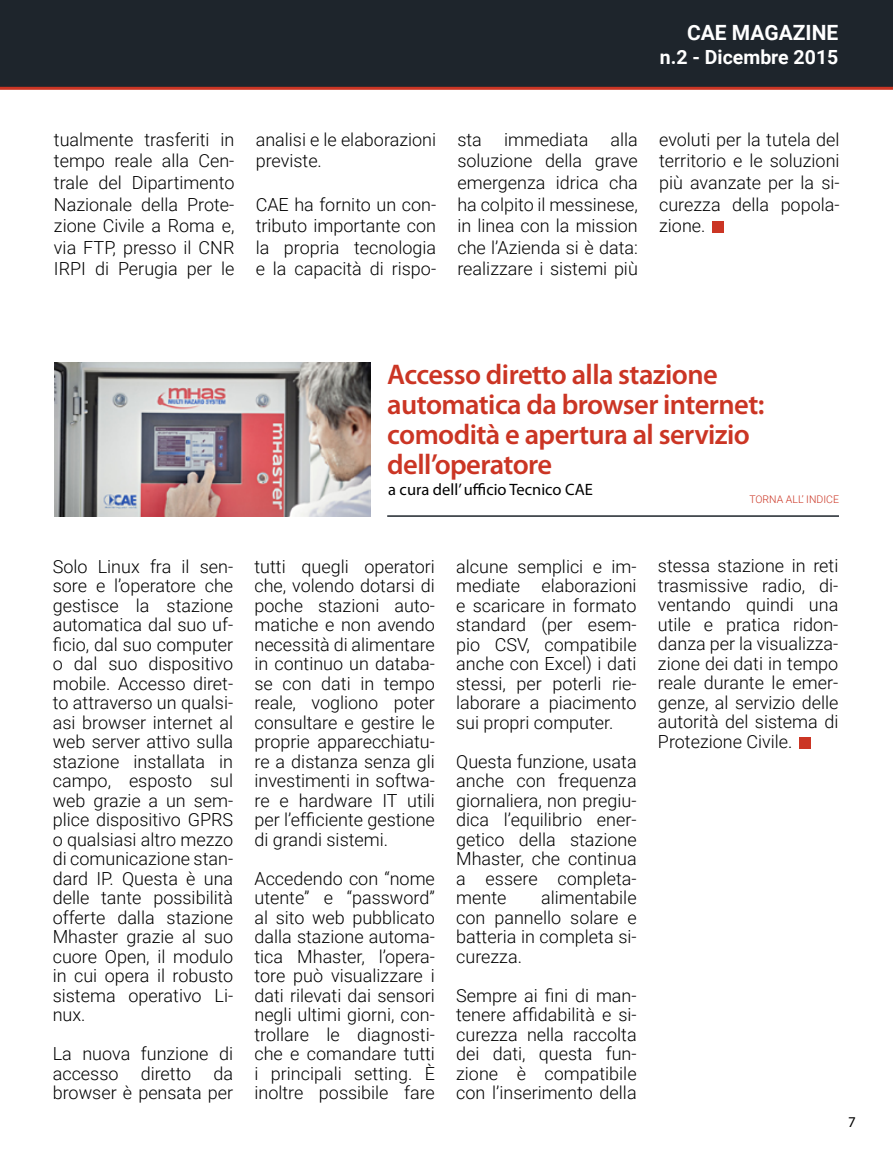
<style>
.page{position:relative;width:893px;height:1161px;background:#fff}
.page>*{position:absolute;margin:0;border:0;box-sizing:border-box;transform-origin:0 0}
.t1{font:600 28.5px/30px "Myriad Pro";letter-spacing:-.02em;color:#cb3524}
.t2{font:700 21px "Roboto";color:#fff}
.t3{font:700 19.5px "Roboto";color:#fff}
.t4{font:300 18px/19.5px "Roboto";color:#000;text-align:justify}
.t5{font:16.5px "Myriad Pro";color:#000}
.t6{font:15px "Myriad Pro";color:#000}
.t7{font:300 10.5px "Roboto";color:#cb3524}
</style>
<div class="page">
<div style="left:0;top:0;width:893px;height:88px;background:#1e252c"></div>
<hr style="left:0;top:87px;width:893px;height:3px;background:#cb3524">
<img style="left:55px;top:363px;width:315px;height:153px">
<hr style="left:387px;top:515px;width:452px;height:2px;background:#1e252c">
<div style="left:713px;top:222px;width:11px;height:11px;background:#cb3524"></div>
<div style="left:800px;top:737px;width:11px;height:11px;background:#cb3524"></div>
<p class="t2" style="left:687px;top:18px;width:153px">CAE MAGAZINE</p>
<p class="t3" style="left:660px;top:43px;width:180px">n.2 - Dicembre 2015</p>
<p class="t4" style="left:54px;top:128px;width:182px;line-height:21.6px">tualmente trasferiti in tempo reale alla Cen&shy;trale del Dipartimento Nazionale della Prote&shy;zione Civile a Roma e, via FTP, presso il CNR IRPI di Perugia per le</p>
<p class="t4" style="left:256px;top:128px;width:182px;line-height:21.6px">analisi e le elaborazioni previste.</p>
<p class="t4" style="left:256px;top:193px;width:182px;line-height:21.6px">CAE ha fornito un con&shy;tributo importante con la propria tecnologia e la capacità di rispo-</p>
<p class="t4" style="left:457px;top:128px;width:182px;line-height:21.6px">sta immediata alla soluzione della grave emergenza idrica cha ha colpito il messinese, in linea con la mission che l’Azienda si è data: realizzare i sistemi più</p>
<p class="t4" style="left:659px;top:128px;width:182px;line-height:21.6px">evoluti per la tutela del territorio e le soluzioni più avanzate per la si&shy;curezza della popola&shy;zione.</p>
<h1 class="t1" style="left:387px;top:359px;width:379px">Accesso diretto alla stazione automatica da browser internet: comodità e apertura al servizio dell’operatore</h1>
<p class="t5" style="left:388px;top:479px;width:206px">a cura dell’ ufficio Tecnico CAE</p>
<p class="t7" style="left:749px;top:492px;width:91px">TORNA ALL’ INDICE</p>
<p class="t4" style="left:53px;top:556px;width:182px">Solo Linux fra il sen&shy;sore e l’operatore che gestisce la stazione automatica dal suo uf&shy;ficio, dal suo computer o dal suo dispositivo mobile. Accesso diret&shy;to attraverso un qualsi&shy;asi browser internet al web server attivo sulla stazione installata in campo, esposto sul web grazie a un sem&shy;plice dispositivo GPRS o qualsiasi altro mezzo di comunicazione stan&shy;dard IP. Questa è una delle tante possibilità offerte dalla stazione Mhaster grazie al suo cuore Open, il modulo in cui opera il robusto sistema operativo Li&shy;nux.</p>
<p class="t4" style="left:53px;top:1043px;width:182px">La nuova funzione di accesso diretto da browser è pensata per</p>
<p class="t4" style="left:254px;top:556px;width:182px">tutti quegli operatori che, volendo dotarsi di poche stazioni auto&shy;matiche e non avendo necessità di alimentare in continuo un databa&shy;se con dati in tempo reale, vogliono poter consultare e gestire le proprie apparecchiatu&shy;re a distanza senza gli investimenti in softwa&shy;re e hardware IT utili per l’efficiente gestione di grandi sistemi.</p>
<p class="t4" style="left:254px;top:868px;width:182px">Accedendo con “nome utente” e “password” al sito web pubblicato dalla stazione automa&shy;tica Mhaster, l’opera&shy;tore può visualizzare i dati rilevati dai sensori negli ultimi giorni, con&shy;trollare le diagnosti&shy;che e comandare tutti i principali setting. È inoltre possibile fare</p>
<p class="t4" style="left:456px;top:556px;width:182px">alcune semplici e im&shy;mediate elaborazioni e scaricare in formato standard (per esem&shy;pio CSV, compatibile anche con Excel) i dati stessi, per poterli rie&shy;laborare a piacimento sui propri computer.</p>
<p class="t4" style="left:456px;top:751px;width:182px">Questa funzione, usata anche con frequenza giornaliera, non pregiu&shy;dica l’equilibrio ener&shy;getico della stazione Mhaster, che continua a essere completa&shy;mente</p>
<p class="t4" style="left:456px;top:887px;width:182px;text-indent:85px">alimentabile con pannello solare e batteria in completa si&shy;curezza.</p>
<p class="t4" style="left:456px;top:985px;width:182px">Sempre ai fini di man&shy;tenere affidabilità e si&shy;curezza nella raccolta dei dati, questa fun&shy;zione è compatibile con l’inserimento della</p>
<p class="t4" style="left:658px;top:556px;width:182px">stessa stazione in reti trasmissive radio, di&shy;ventando quindi una utile e pratica ridon&shy;danza per la visualizza&shy;zione dei dati in tempo reale durante le emer&shy;genze, al servizio delle autorità del sistema di Protezione Civile.</p>
<p class="t6" style="left:848px;top:1112px;width:9px">7</p>
</div>
